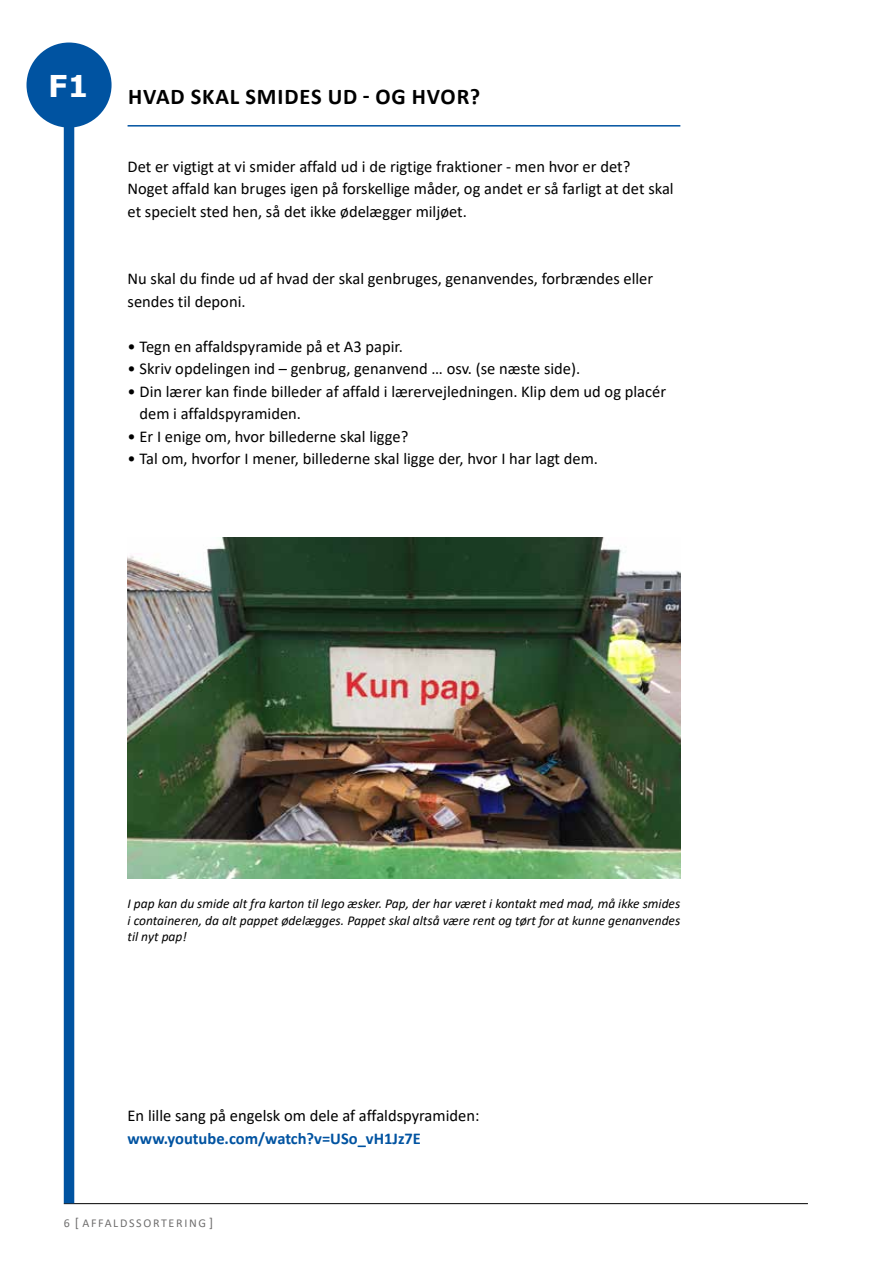
<style>
.page{position:relative;width:893px;height:1263px;background:#fff}
.page>*{position:absolute;margin:0;border:0;box-sizing:border-box;transform-origin:0 0}
.t1{font:700 30px "Verdana";color:#fff}
.t2{font:700 22.5px "Calibri";letter-spacing:.04em;color:#000}
.t3{font:16.5px/22.5px "Calibri";color:#000}
.t4{font:700 16.5px "Calibri";color:#0053a1}
.t5{font:italic 13.5px/16.5px "Calibri";color:#000;text-align:justify}
.t6{font:12px "Calibri";letter-spacing:.14em;color:#706f6f}
.s1{font-size:13.5px}
</style>
<div class="page">
<hr style="left:64px;top:1203px;width:744px;height:1px;background:#000">
<div style="left:64px;top:85px;width:10px;height:1118px;background:#0053a1"></div>
<div style="left:27px;top:43px;width:85px;height:85px;background:#0053a1;border-radius:50%"></div>
<img style="left:128px;top:538px;width:552px;height:340px">
<hr style="left:128px;top:125px;width:552px;height:2px;background:#0053a1">
<h1 class="t1" style="left:48px;top:64px;width:42px">F1</h1>
<h2 class="t2" style="left:128px;top:81px;width:354px">HVAD SKAL SMIDES UD - OG HVOR?</h2>
<p class="t3" style="left:128px;top:154px;width:548px">Det er vigtigt at vi smider affald ud i de rigtige fraktioner - men hvor er det?<br>Noget affald kan bruges igen på forskellige måder, og andet er så farligt at det skal et specielt sted hen, så det ikke ødelægger miljøet.</p>
<p class="t3" style="left:128px;top:267px;width:527px">Nu skal du finde ud af hvad der skal genbruges, genanvendes, forbrændes eller sendes til deponi.</p>
<p class="t3" style="left:128px;top:334px;width:277px">• Tegn en affaldspyramide på et A3 papir.</p>
<p class="t3" style="left:128px;top:357px;width:454px">• Skriv opdelingen ind – genbrug, genanvend … osv. (se næste side).</p>
<p class="t3" style="left:140px;top:379px;width:528px;text-indent:-12px">• Din lærer kan finde billeder af affald i lærervejledningen. Klip dem ud og placér dem i affaldspyramiden.</p>
<p class="t3" style="left:128px;top:424px;width:282px">• Er I enige om, hvor billederne skal ligge?</p>
<p class="t3" style="left:128px;top:447px;width:472px">• Tal om, hvorfor I mener, billederne skal ligge der, hvor I har lagt dem.</p>
<p class="t5" style="left:128px;top:895px;width:554px">I pap kan du smide alt fra karton til lego æsker. Pap, der har været i kontakt med mad, må ikke smides i containeren, da alt pappet ødelægges. Pappet skal altså være rent og tørt for at kunne genanvendes til nyt pap!</p>
<p class="t3" style="left:128px;top:1104px;width:353px">En lille sang på engelsk om dele af affaldspyramiden:</p>
<p class="t4" style="left:128px;top:1126px;width:295px">www.youtube.com/watch?v=USo_vH1Jz7E</p>
<p class="t6" style="left:64px;top:1215px;width:151px">6 <span class="s1">[</span> AFFALDSSORTERING <span class="s1">]</span></p>
</div>
